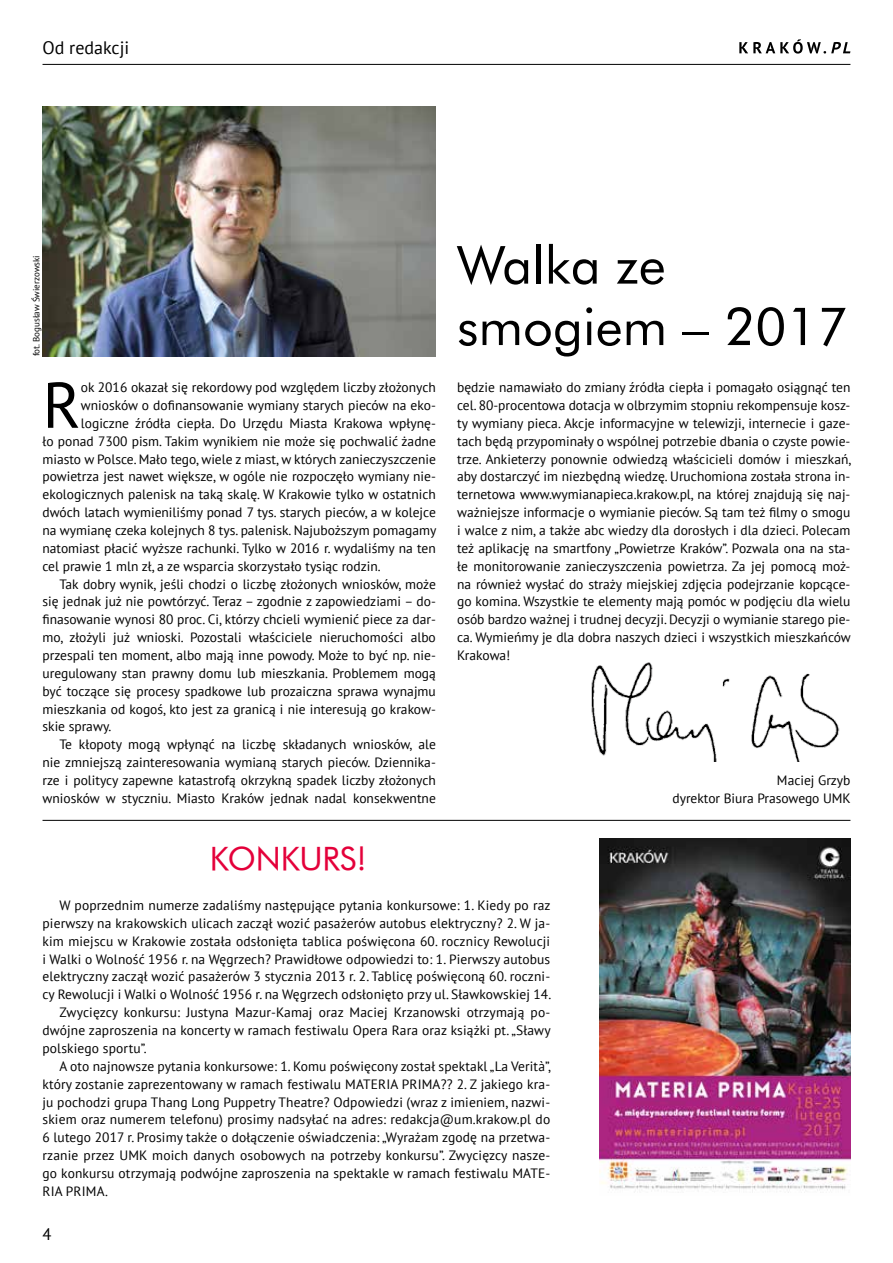
<style>
.page{position:relative;width:893px;height:1263px;background:#fff}
.page>*{position:absolute;margin:0;border:0;box-sizing:border-box;transform-origin:0 0}
.t1{font:64.5px "PT Sans";color:#000}
.t2{font:51.15px/61.5px "Futura PL";color:#000}
.t3{font:31.5px "Futura PL";color:#e4003a}
.t4{font:18px "PT Sans";color:#000}
.t5{font:16.5px "PT Sans";color:#000}
.t6{font:13.5px/17.9px "PT Sans";color:#000;text-align:justify}
.t7{font:9px "PT Sans";color:#000}
</style>
<div class="page">
<hr style="left:43px;top:64px;width:807px;height:1px;background:#000">
<svg style="left:739px;top:39px;width:111px;height:15px"></svg>
<hr style="left:43px;top:820px;width:807px;height:1px;background:#000">
<img style="left:591px;top:662px;width:249px;height:100px">
<img style="left:43px;top:106px;width:393px;height:250px">
<img style="left:599px;top:838px;width:251px;height:355px">
<h3 class="t4" style="left:43px;top:36px;width:88px">Od redakcji</h3>
<p class="t7" style="left:30px;top:356px;width:103px;rotate:-90deg">fot. Bogusław Świerzowski</p>
<h1 class="t1" style="left:43px;top:364px;width:40px">R</h1>
<p class="t6" style="left:81px;top:378px;width:356px">ok 2016 okazał się rekordowy pod względem liczby złożonych</p>
<p class="t6" style="left:81px;top:396px;width:356px">wniosków o dofinansowanie wymiany starych pieców na eko-</p>
<p class="t6" style="left:81px;top:414px;width:356px">logiczne źródła ciepła. Do Urzędu Miasta Krakowa wpłynę-</p>
<p class="t6" style="left:43px;top:432px;width:395px">ło ponad 7300 pism. Takim wynikiem nie może się pochwalić żadne</p>
<p class="t6" style="left:43px;top:449px;width:395px">miasto w Polsce. Mało tego, wiele z miast, w których zanieczyszczenie</p>
<p class="t6" style="left:43px;top:467px;width:395px">powietrza jest nawet większe, w ogóle nie rozpoczęło wymiany nie-</p>
<p class="t6" style="left:43px;top:485px;width:395px">ekologicznych palenisk na taką skalę. W Krakowie tylko w ostatnich</p>
<p class="t6" style="left:43px;top:503px;width:395px">dwóch latach wymieniliśmy ponad 7 tys. starych pieców, a w kolejce</p>
<p class="t6" style="left:43px;top:521px;width:395px">na wymianę czeka kolejnych 8 tys. palenisk. Najuboższym pomagamy</p>
<p class="t6" style="left:43px;top:539px;width:395px">natomiast płacić wyższe rachunki. Tylko w 2016 r. wydaliśmy na ten</p>
<p class="t6" style="left:43px;top:557px;width:340px">cel prawie 1 mln zł, a ze wsparcia skorzystało tysiąc rodzin.</p>
<p class="t6" style="left:60px;top:575px;width:378px">Tak dobry wynik, jeśli chodzi o liczbę złożonych wniosków, może</p>
<p class="t6" style="left:43px;top:592px;width:395px">się jednak już nie powtórzyć. Teraz – zgodnie z zapowiedziami – do-</p>
<p class="t6" style="left:43px;top:610px;width:395px">finasowanie wynosi 80 proc. Ci, którzy chcieli wymienić piece za dar-</p>
<p class="t6" style="left:43px;top:628px;width:395px">mo, złożyli już wnioski. Pozostali właściciele nieruchomości albo</p>
<p class="t6" style="left:43px;top:646px;width:395px">przespali ten moment, albo mają inne powody. Może to być np. nie-</p>
<p class="t6" style="left:43px;top:664px;width:395px">uregulowany stan prawny domu lub mieszkania. Problemem mogą</p>
<p class="t6" style="left:43px;top:682px;width:395px">być toczące się procesy spadkowe lub prozaiczna sprawa wynajmu</p>
<p class="t6" style="left:43px;top:700px;width:395px">mieszkania od kogoś, kto jest za granicą i nie interesują go krakow-</p>
<p class="t6" style="left:43px;top:717px;width:70px">skie sprawy.</p>
<p class="t6" style="left:60px;top:735px;width:378px">Te kłopoty mogą wpłynąć na liczbę składanych wniosków, ale</p>
<p class="t6" style="left:43px;top:753px;width:395px">nie zmniejszą zainteresowania wymianą starych pieców. Dziennika-</p>
<p class="t6" style="left:43px;top:771px;width:395px">rze i politycy zapewne katastrofą okrzykną spadek liczby złożonych</p>
<p class="t6" style="left:43px;top:789px;width:395px">wniosków w styczniu. Miasto Kraków jednak nadal konsekwentne</p>
<h2 class="t2" style="left:457px;top:234px;width:393px">Walka ze smogiem – 2017</h2>
<p class="t6" style="left:457px;top:378px;width:396px">będzie namawiało do zmiany źródła ciepła i pomagało osiągnąć ten cel. 80-procentowa dotacja w olbrzymim stopniu rekompensuje kosz&shy;ty wymiany pieca. Akcje informacyjne w telewizji, internecie i gaze&shy;tach będą przypominały o wspólnej potrzebie dbania o czyste powie&shy;trze. Ankieterzy ponownie odwiedzą właścicieli domów i mieszkań, aby dostarczyć im niezbędną wiedzę. Uruchomiona została strona in&shy;ternetowa www.wymianapieca.krakow.pl, na której znajdują się naj&shy;ważniejsze informacje o wymianie pieców. Są tam też filmy o smogu i walce z nim, a także abc wiedzy dla dorosłych i dla dzieci. Polecam też aplikację na smartfony „Powietrze Kraków”. Pozwala ona na sta&shy;łe monitorowanie zanieczyszczenia powietrza. Za jej pomocą moż&shy;na również wysłać do straży miejskiej zdjęcia podejrzanie kopcące&shy;go komina. Wszystkie te elementy mają pomóc w podjęciu dla wielu osób bardzo ważnej i trudnej decyzji. Decyzji o wymianie starego pie&shy;ca. Wymieńmy je dla dobra naszych dzieci i wszystkich mieszkańców Krakowa!</p>
<p class="t6" style="left:672px;top:771px;width:180px;text-align:right">Maciej Grzyb<br>dyrektor Biura Prasowego UMK</p>
<h3 class="t3" style="left:210px;top:839px;width:158px">KONKURS!</h3>
<p class="t6" style="left:60px;top:896px;width:493px">W poprzednim numerze zadaliśmy następujące pytania konkursowe: 1. Kiedy po raz</p>
<p class="t6" style="left:43px;top:914px;width:509px">pierwszy na krakowskich ulicach zaczął wozić pasażerów autobus elektryczny? 2. W ja-</p>
<p class="t6" style="left:43px;top:932px;width:509px">kim miejscu w Krakowie została odsłonięta tablica poświęcona 60. rocznicy Rewolucji</p>
<p class="t6" style="left:43px;top:950px;width:509px">i Walki o Wolność 1956 r. na Węgrzech? Prawidłowe odpowiedzi to: 1. Pierwszy autobus</p>
<p class="t6" style="left:43px;top:967px;width:509px">elektryczny zaczął wozić pasażerów 3 stycznia 2013 r. 2. Tablicę poświęconą 60. roczni-</p>
<p class="t6" style="left:43px;top:985px;width:510px">cy Rewolucji i Walki o Wolność 1956 r. na Węgrzech odsłonięto przy ul. Sławkowskiej 14.</p>
<p class="t6" style="left:60px;top:1003px;width:492px">Zwycięzcy konkursu: Justyna Mazur-Kamaj oraz Maciej Krzanowski otrzymają po-</p>
<p class="t6" style="left:43px;top:1021px;width:510px">dwójne zaproszenia na koncerty w ramach festiwalu Opera Rara oraz książki pt. „Sławy</p>
<p class="t6" style="left:43px;top:1039px;width:106px">polskiego sportu”.</p>
<p class="t6" style="left:60px;top:1057px;width:493px">A oto najnowsze pytania konkursowe: 1. Komu poświęcony został spektakl „La Verità”,</p>
<p class="t6" style="left:43px;top:1075px;width:509px">który zostanie zaprezentowany w ramach festiwalu MATERIA PRIMA?? 2. Z jakiego kra-</p>
<p class="t6" style="left:43px;top:1092px;width:509px">ju pochodzi grupa Thang Long Puppetry Theatre? Odpowiedzi (wraz z imieniem, nazwi-</p>
<p class="t6" style="left:43px;top:1110px;width:509px">skiem oraz numerem telefonu) prosimy nadsyłać na adres: redakcja@um.krakow.pl do</p>
<p class="t6" style="left:43px;top:1128px;width:509px">6 lutego 2017 r. Prosimy także o dołączenie oświadczenia: „Wyrażam zgodę na przetwa-</p>
<p class="t6" style="left:43px;top:1146px;width:509px">rzanie przez UMK moich danych osobowych na potrzeby konkursu”. Zwycięzcy nasze-</p>
<p class="t6" style="left:43px;top:1164px;width:509px">go konkursu otrzymają podwójne zaproszenia na spektakle w ramach festiwalu MATE-</p>
<p class="t6" style="left:43px;top:1182px;width:67px">RIA PRIMA.</p>
<p class="t5" style="left:43px;top:1223px;width:10px">4</p>
</div>
